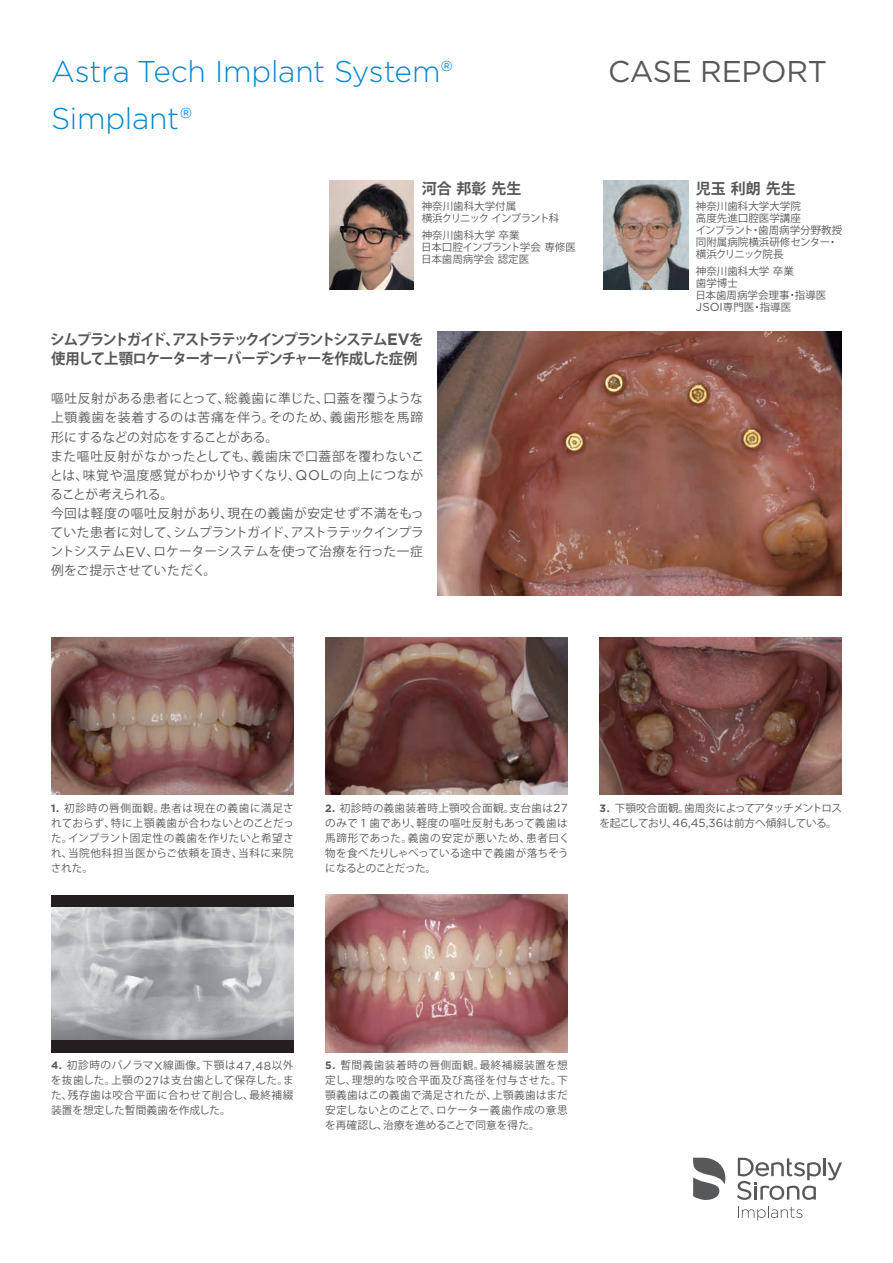
<style>
.page{position:relative;width:893px;height:1263px;background:#fff}
.page>*{position:absolute;margin:0;border:0;box-sizing:border-box;transform-origin:0 0}
.t1{font:300 30px "Gotham";letter-spacing:-.01em;color:#0088ce}
.t2{font:30px "Gotham";letter-spacing:-.01em;color:#57585a}
.t3{font:700 15px/19.5px "Koz Go Pro";letter-spacing:-.075em;color:#57585a;scale:.96 1}
.t4{font:700 15px "Koz Go Pro";letter-spacing:-.075em;color:#57585a}
.t5{font:12.75px/19.2px "Koz Go Pro";letter-spacing:.03em;color:#57585a}
.t6{font:10.65px/14.9px "Koz Go Pro";letter-spacing:.015em;color:#57585a;text-align:justify}
.t7{font:10.65px/14.9px "Koz Go Pro";letter-spacing:-.06em;color:#57585a}
.t8{font:10.5px/12px "Koz Go Pro";color:#57585a}
.t9{font:10.5px/12px "Koz Go Pro";letter-spacing:-.05em;color:#57585a}
.s1{font-family:"Gotham";font-size:16.5px}
.s2{font-family:"Gotham";font-size:14.1px}
.s3{font-family:"Gotham";font-size:11.55px}
.s4{font-family:"Gotham";font-weight:700}
.s5{font-family:"Gotham";font-size:11.7px}
</style>
<div class="page">
<svg style="left:737px;top:1158px;width:105px;height:42px"></svg>
<svg style="left:693px;top:1158px;width:32px;height:42px"></svg>
<svg style="left:738px;top:1206px;width:64px;height:14px"></svg>
<img style="left:438px;top:332px;width:404px;height:263px">
<img style="left:51px;top:637px;width:242px;height:158px">
<img style="left:325px;top:637px;width:243px;height:158px">
<img style="left:600px;top:637px;width:242px;height:158px">
<img style="left:325px;top:895px;width:243px;height:157px">
<img style="left:604px;top:181px;width:84px;height:108px">
<img style="left:330px;top:181px;width:84px;height:108px">
<div style="left:51px;top:895px;width:243px;height:157px;background:#231f20"></div>
<img style="left:51px;top:907px;width:243px;height:133px">
<h1 class="t1" style="left:51px;top:52px;width:403px">Astra Tech Implant System®</h1>
<h1 class="t1" style="left:51px;top:100px;width:143px">Simplant®</h1>
<h2 class="t4" style="left:422px;top:179px;width:101px">河合邦彰先生</h2>
<p class="t9" style="left:422px;top:201px;width:139px">神奈川歯科大学付属<br>横浜クリニックインプラント科</p>
<p class="t8" style="left:421px;top:229px;width:167px">神奈川歯科大学卒業<br>日本口腔インプラント学会専修医　日本歯周病学会認定医</p>
<h2 class="t3" style="left:50px;top:331px;width:390px">シムプラントガイド、アストラテックインプラントシステム<span class="s1">EV</span>を使用して上顎ロケーターオーバーデンチャーを作成した症例</h2>
<p class="t5" style="left:50px;top:389px;width:376px">嘔吐反射がある患者にとって、総義歯に準じた、口蓋を覆うような上顎義歯を装着するのは苦痛を伴う。そのため、義歯形態を馬蹄形にするなどの対応をすることがある。<br>また嘔吐反射がなかったとしても、義歯床で口蓋部を覆わないことは、味覚や温度感覚がわかりやすくなり、<span class="s2">QOL</span>の向上につながることが考えられる。<br>今回は軽度の嘔吐反射があり、現在の義歯が安定せず不満をもっていた患者に対して、シムプラントガイド、アストラテックインプラントシステム<span class="s2">EV</span>、ロケーターシステムを使って治療を行った一症例をご提示させていただく。</p>
<h1 class="t2" style="left:608px;top:52px;width:220px">CASE REPORT</h1>
<h2 class="t4" style="left:696px;top:179px;width:101px">児玉利朗先生</h2>
<p class="t8" style="left:696px;top:201px;width:148px">神奈川歯科大学大学院<br>高度先進口腔医学講座<br>インプラント・歯周病学分野教授同附属病院横浜研修センター・横浜クリニック院長</p>
<p class="t8" style="left:695px;top:265px;width:132px">神奈川歯科大学卒業<br>歯学博士<br>日本歯周病学会理事・指導医<br><span class="s3">JSOI</span>専門医・指導医</p>
<p class="t6" style="left:51px;top:801px;width:245px"><span class="s4">1.</span> 初診時の唇側面観。患者は現在の義歯に満足されておらず、特に上顎義歯が合わないとのことだった。インプラント固定性の義歯を作りたいと希望され、当院他科担当医からご依頼を頂き、当科に来院された。</p>
<p class="t6" style="left:325px;top:801px;width:246px;text-align:left"><span class="s4">2.</span> 初診時の義歯装着時上顎咬合面観。支台歯は<span class="s5">27</span>のみで１歯であり、軽度の嘔吐反射もあって義歯は馬蹄形であった。義歯の安定が悪いため、患者曰く物を食べたりしゃべっている途中で義歯が落ちそうになるとのことだった。</p>
<p class="t7" style="left:599px;top:801px;width:244px"><span class="s4">3.</span> 下顎咬合面観。歯周炎によってアタッチメントロスを起こしており、<span class="s5">46,45,36</span>は前方へ傾斜している。</p>
<p class="t6" style="left:51px;top:1058px;width:244px"><span class="s4">4.</span> 初診時のパノラマ<span class="s5">X</span>線画像。下顎は<span class="s5">47,48</span>以外を抜歯した。上顎の<span class="s5">27</span>は支台歯として保存した。また、残存歯は咬合平面に合わせて削合し、最終補綴装置を想定した暫間義歯を作成した。</p>
<p class="t6" style="left:325px;top:1058px;width:244px"><span class="s4">5.</span> 暫間義歯装着時の唇側面観。最終補綴装置を想定し、理想的な咬合平面及び高径を付与させた。下顎義歯はこの義歯で満足されたが、上顎義歯はまだ安定しないとのことで、ロケーター義歯作成の意思を再確認し、治療を進めることで同意を得た。</p>
</div>
